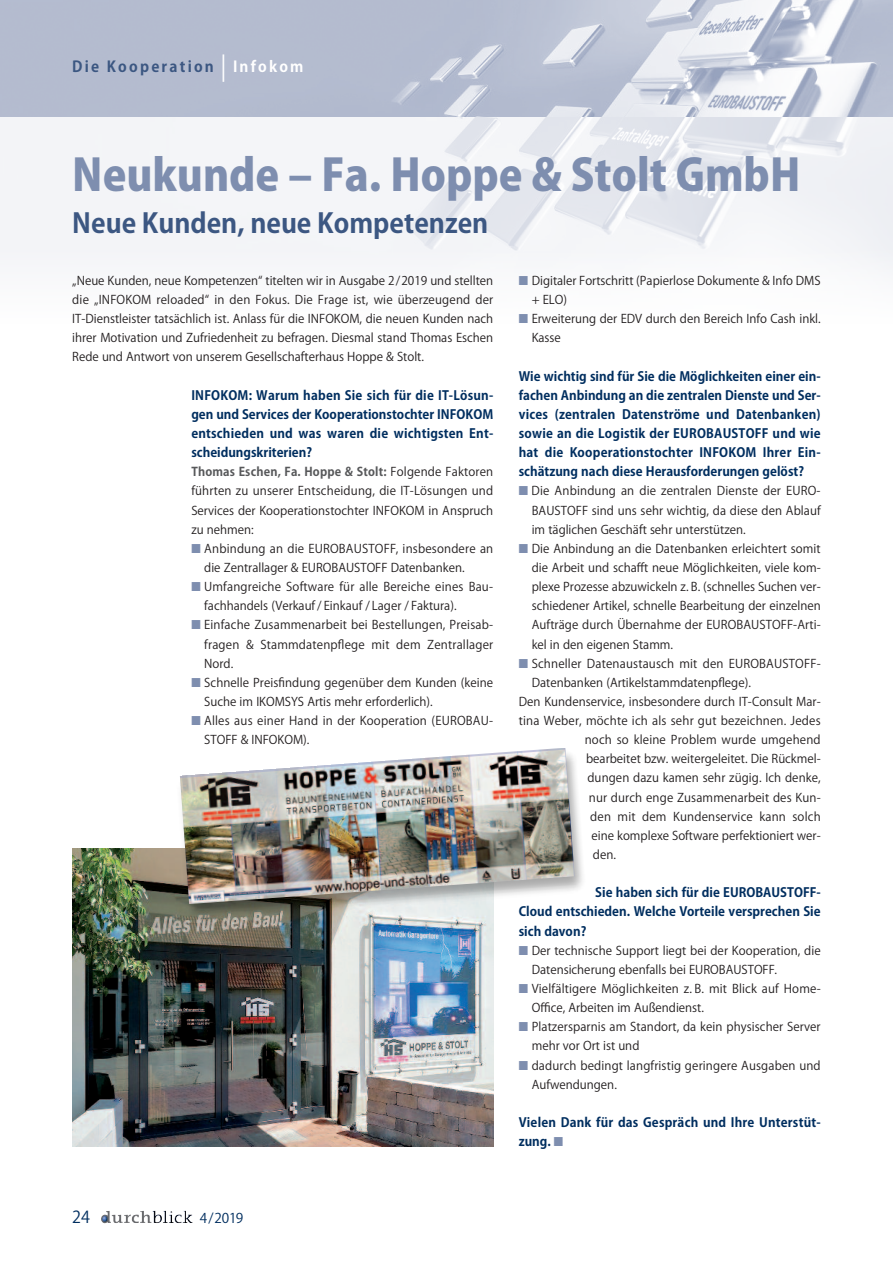
<style>
.page{position:relative;width:893px;height:1263px;background:#fff}
.page>*{position:absolute;margin:0;border:0;box-sizing:border-box;transform-origin:0 0}
.t1{font:800 43.5px "Koz Go Pr 6 N";color:#7e8eaf}
.t2{font:700 27px "Koz Go Pr 6 N";color:#3c5782}
.t3{font:16.5px "Koz Go Pro";color:#002e5f}
.t4{font:700 15px "Koz Go Pr 6 N";letter-spacing:.15em;color:#3c5782}
.t5{font:13.5px "Koz Go Pro";color:#002e5f}
.t6{font:700 12.75px/19.2px "Koz Go Pro";color:#002e5f;text-align:justify}
.t7{font:12px/19.2px "Koz Go Pro";letter-spacing:.005em;color:#231f20}
.s1{font-size:24px;color:#fff}
.s2{color:#fff}
.s3{font-weight:700;color:#57585a}
.s4{color:#7e8eaf}
</style>
<div class="page">
<img style="left:101px;top:1211px;width:91px;height:12px">
<img style="left:0;top:0;width:893px;height:247px">
<div style="left:0;top:247px;width:893px;height:76px;background:#fafafb"></div>
<img style="left:72px;top:848px;width:421px;height:298px">
<img style="left:172px;top:775px;width:411px;height:149px">
<img style="left:180px;top:748px;width:395px;height:156px">
<p class="t4" style="left:72px;top:58px;width:233px">Die Kooperation <span class="s1">|</span> <span class="s2">Infokom</span></p>
<p class="t1" style="left:72px;top:151px;width:729px">Neukunde – Fa. Hoppe &amp; Stolt GmbH</p>
<p class="t2" style="left:72px;top:208px;width:418px">Neue Kunden, neue Kompetenzen</p>
<p class="t7" style="left:72px;top:271px;width:422px;text-align:justify">„Neue Kunden, neue Kompetenzen“ titelten wir in Ausgabe 2/2019 und stellten die „INFOKOM reloaded“ in den Fokus. Die Frage ist, wie überzeugend der IT-Dienstleister tatsächlich ist. Anlass für die INFOKOM, die neuen Kunden nach ihrer Motivation und Zufriedenheit zu befragen. Diesmal stand Thomas Eschen Rede und Antwort von unserem Gesellschafterhaus Hoppe &amp; Stolt.</p>
<p class="t6" style="left:191px;top:386px;width:303px">INFOKOM: Warum haben Sie sich für die IT-Lösun&shy;gen und Services der Kooperationstochter INFOKOM entschieden und was waren die wichtigsten Ent&shy;scheidungskriterien?</p>
<p class="t7" style="left:191px;top:463px;width:303px;text-align:justify"><span class="s3">Thomas Eschen, Fa. Hoppe &amp; Stolt:</span> Folgende Faktoren führten zu unserer Entscheidung, die IT-Lösungen und Services der Kooperationstochter INFOKOM in Anspruch zu nehmen:</p>
<p class="t7" style="left:204px;top:539px;width:290px;text-indent:-13px"><span class="s4">■</span> Anbindung an die EUROBAUSTOFF, insbesondere an die Zentrallager &amp; EUROBAUSTOFF Datenbanken.</p>
<p class="t7" style="left:204px;top:577px;width:290px;text-indent:-13px"><span class="s4">■</span> Umfangreiche Software für alle Bereiche eines Bau&shy;fachhandels (Verkauf/ Einkauf / Lager / Faktura).</p>
<p class="t7" style="left:204px;top:616px;width:290px;text-align:justify;text-indent:-13px"><span class="s4">■</span> Einfache Zusammenarbeit bei Bestellungen, Preisab&shy;fragen &amp; Stammdatenpflege mit dem Zentrallager Nord.</p>
<p class="t7" style="left:204px;top:673px;width:290px;text-indent:-13px"><span class="s4">■</span> Schnelle Preisfindung gegenüber dem Kunden (keine<br>Suche im IKOMSYS Artis mehr erforderlich).</p>
<p class="t7" style="left:204px;top:711px;width:290px;text-indent:-13px"><span class="s4">■</span> Alles aus einer Hand in der Kooperation (EUROBAU-<br>STOFF &amp; INFOKOM).</p>
<p class="t3" style="left:72px;top:1206px;width:19px">24</p>
<p class="t5" style="left:200px;top:1209px;width:45px">4/2019</p>
<p class="t7" style="left:532px;top:271px;width:290px;text-indent:-13px"><span class="s4">■</span> Digitaler Fortschritt (Papierlose Dokumente &amp; Info DMS + ELO)</p>
<p class="t7" style="left:532px;top:309px;width:290px;text-indent:-13px"><span class="s4">■</span> Erweiterung der EDV durch den Bereich Info Cash inkl.<br>Kasse</p>
<p class="t6" style="left:519px;top:367px;width:303px">Wie wichtig sind für Sie die Möglichkeiten einer ein&shy;fachen Anbindung an die zentralen Dienste und Ser&shy;vices (zentralen Datenströme und Datenbanken) sowie an die Logistik der EUROBAUSTOFF und wie hat die Kooperationstochter INFOKOM Ihrer Ein&shy;schätzung nach diese Herausforderungen gelöst?</p>
<p class="t7" style="left:532px;top:482px;width:290px;text-align:justify;text-indent:-13px"><span class="s4">■</span> Die Anbindung an die zentralen Dienste der EURO-BAUSTOFF sind uns sehr wichtig, da diese den Ablauf im täglichen Geschäft sehr unterstützen.</p>
<p class="t7" style="left:532px;top:539px;width:290px;text-align:justify;text-indent:-13px"><span class="s4">■</span> Die Anbindung an die Datenbanken erleichtert somit die Arbeit und schafft neue Möglichkeiten, viele kom&shy;plexe Prozesse abzuwickeln z. B. (schnelles Suchen ver&shy;schiedener Artikel, schnelle Bearbeitung der einzelnen Aufträge durch Übernahme der EUROBAUSTOFF-Arti&shy;kel in den eigenen Stamm.</p>
<p class="t7" style="left:519px;top:654px;width:303px"><span class="s4">■</span> Schneller Datenaustausch mit den EUROBAUSTOFF-</p>
<p class="t7" style="left:532px;top:673px;width:221px">Datenbanken (Artikelstammdatenpflege).</p>
<p class="t7" style="left:519px;top:692px;width:303px">Den Kundenservice, insbesondere durch IT-Consult Mar-</p>
<p class="t7" style="left:519px;top:711px;width:303px">tina Weber, möchte ich als sehr gut bezeichnen. Jedes</p>
<p class="t7" style="left:585px;top:730px;width:237px">noch so kleine Problem wurde umgehend</p>
<p class="t7" style="left:586px;top:750px;width:236px">bearbeitet bzw. weitergeleitet. Die Rückmel-</p>
<p class="t7" style="left:587px;top:769px;width:235px">dungen dazu kamen sehr zügig. Ich denke,</p>
<p class="t7" style="left:589px;top:788px;width:233px">nur durch enge Zusammenarbeit des Kun-</p>
<p class="t7" style="left:590px;top:807px;width:232px">den mit dem Kundenservice kann solch</p>
<p class="t7" style="left:592px;top:826px;width:231px">eine komplexe Software perfektioniert wer-</p>
<p class="t7" style="left:593px;top:845px;width:25px">den.</p>
<p class="t6" style="left:519px;top:884px;width:303px;text-indent:77px">Sie haben sich für die EUROBAUSTOFF-Cloud entschieden. Welche Vorteile versprechen Sie sich davon?</p>
<p class="t7" style="left:532px;top:941px;width:290px;text-indent:-13px"><span class="s4">■</span> Der technische Support liegt bei der Kooperation, die<br>Datensicherung ebenfalls bei EUROBAUSTOFF.</p>
<p class="t7" style="left:532px;top:979px;width:290px;text-indent:-13px"><span class="s4">■</span> Vielfältigere Möglichkeiten z. B. mit Blick auf Home-<br>Office, Arbeiten im Außendienst.</p>
<p class="t7" style="left:532px;top:1017px;width:290px;text-indent:-13px"><span class="s4">■</span> Platzersparnis am Standort, da kein physischer Server mehr vor Ort ist und</p>
<p class="t7" style="left:532px;top:1056px;width:290px;text-indent:-13px"><span class="s4">■</span> dadurch bedingt langfristig geringere Ausgaben und<br>Aufwendungen.</p>
<p class="t6" style="left:519px;top:1113px;width:303px">Vielen Dank für das Gespräch und Ihre Unterstüt&shy;zung. <span class="s4">■</span></p>
</div>
